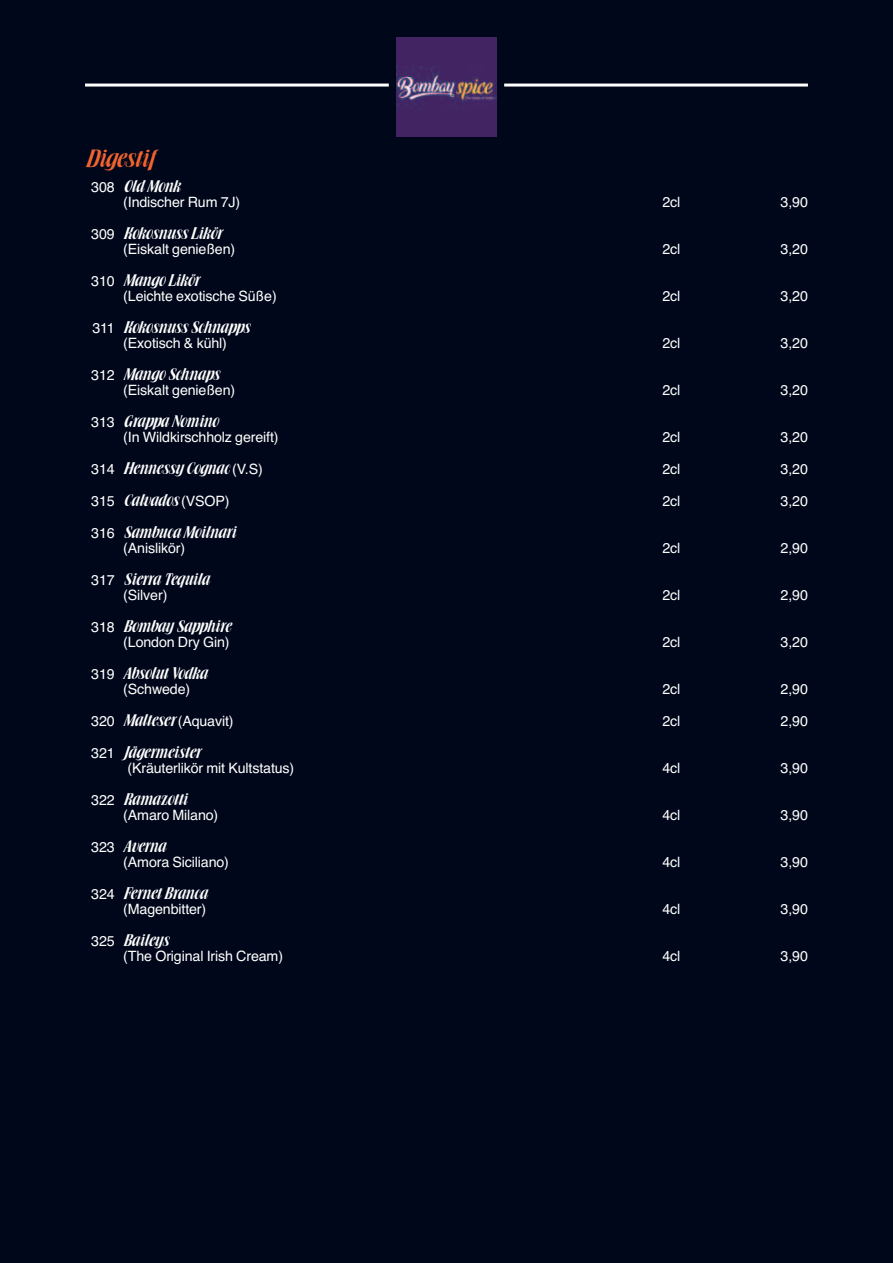
<style>
.page{position:relative;width:893px;height:1263px;background:#01071a}
.page>*{position:absolute;margin:0;border:0;box-sizing:border-box;transform-origin:0 0}
.t1{font:21px "Brochure Plain";letter-spacing:-.01em;color:#f2642f}
.t2{font:14.25px "Helvetica";letter-spacing:-.01em;color:#fff}
.t3{font:14.25px "Brochure Plain";letter-spacing:-.01em;color:#fff}
.s1{font-family:"Helvetica"}
.s2{font-family:"Brochure Plain"}
</style>
<div class="page">
<hr style="left:85px;top:84px;width:304px;height:3px;background:#fff">
<img style="left:397px;top:38px;width:99px;height:99px">
<hr style="left:504px;top:84px;width:304px;height:3px;background:#fff">
<h1 class="t1" style="left:85px;top:147px;width:70px">Digestif</h1>
<p class="t3" style="left:91px;top:179px;width:90px"><span class="s1">308</span> Old Monk</p>
<p class="t2" style="left:123px;top:194px;width:119px">(Indischer Rum 7J)</p>
<p class="t2" style="left:662px;top:194px;width:19px">2cl</p>
<p class="t2" style="left:781px;top:194px;width:29px">3,90</p>
<p class="t3" style="left:91px;top:226px;width:131px"><span class="s1">309</span> Kokosnuss Likör</p>
<p class="t2" style="left:123px;top:241px;width:113px">(Eiskalt genießen)</p>
<p class="t2" style="left:662px;top:241px;width:19px">2cl</p>
<p class="t2" style="left:781px;top:241px;width:29px">3,20</p>
<p class="t3" style="left:91px;top:273px;width:109px"><span class="s1">310</span> Mango Likör</p>
<p class="t2" style="left:123px;top:288px;width:155px">(Leichte exotische Süße)</p>
<p class="t2" style="left:662px;top:288px;width:19px">2cl</p>
<p class="t2" style="left:781px;top:288px;width:29px">3,20</p>
<p class="t3" style="left:92px;top:320px;width:158px"><span class="s1">311</span> Kokosnuss Schnapps</p>
<p class="t2" style="left:123px;top:335px;width:105px">(Exotisch &amp; kühl)</p>
<p class="t2" style="left:662px;top:335px;width:19px">2cl</p>
<p class="t2" style="left:781px;top:335px;width:29px">3,20</p>
<p class="t3" style="left:91px;top:367px;width:129px"><span class="s1">312</span> Mango Schnaps</p>
<p class="t2" style="left:123px;top:382px;width:113px">(Eiskalt genießen)</p>
<p class="t2" style="left:662px;top:382px;width:19px">2cl</p>
<p class="t2" style="left:781px;top:382px;width:29px">3,20</p>
<p class="t3" style="left:91px;top:414px;width:128px"><span class="s1">313</span> Grappa Nomino</p>
<p class="t2" style="left:123px;top:429px;width:157px">(In Wildkirschholz gereift)</p>
<p class="t2" style="left:662px;top:429px;width:19px">2cl</p>
<p class="t2" style="left:781px;top:429px;width:29px">3,20</p>
<p class="t3" style="left:91px;top:461px;width:173px"><span class="s1">314</span> Hennessy Cognac <span class="s1">(V.S)</span></p>
<p class="t2" style="left:662px;top:461px;width:19px">2cl</p>
<p class="t2" style="left:781px;top:461px;width:29px">3,20</p>
<p class="t2" style="left:91px;top:493px;width:140px">315 <span class="s2">Calvados</span> (VSOP)</p>
<p class="t2" style="left:662px;top:493px;width:19px">2cl</p>
<p class="t2" style="left:781px;top:493px;width:29px">3,20</p>
<p class="t3" style="left:91px;top:525px;width:145px"><span class="s1">316</span> Sambuca Moilnari</p>
<p class="t2" style="left:123px;top:540px;width:63px">(Anislikör)</p>
<p class="t2" style="left:662px;top:540px;width:19px">2cl</p>
<p class="t2" style="left:781px;top:540px;width:29px">2,90</p>
<p class="t3" style="left:91px;top:572px;width:119px"><span class="s1">317</span> Sierra Tequila</p>
<p class="t2" style="left:123px;top:587px;width:46px">(Silver)</p>
<p class="t2" style="left:662px;top:587px;width:19px">2cl</p>
<p class="t2" style="left:781px;top:587px;width:29px">2,90</p>
<p class="t3" style="left:91px;top:619px;width:141px"><span class="s1">318</span> Bombay Sapphire</p>
<p class="t2" style="left:123px;top:634px;width:108px">(London Dry Gin)</p>
<p class="t2" style="left:662px;top:634px;width:19px">2cl</p>
<p class="t2" style="left:781px;top:634px;width:29px">3,20</p>
<p class="t3" style="left:91px;top:666px;width:117px"><span class="s1">319</span> Absolut Vodka</p>
<p class="t2" style="left:123px;top:681px;width:68px">(Schwede)</p>
<p class="t2" style="left:662px;top:681px;width:19px">2cl</p>
<p class="t2" style="left:781px;top:681px;width:29px">2,90</p>
<p class="t2" style="left:91px;top:713px;width:144px">320 <span class="s2">Malteser</span> (Aquavit)</p>
<p class="t2" style="left:662px;top:713px;width:19px">2cl</p>
<p class="t2" style="left:781px;top:713px;width:29px">2,90</p>
<p class="t3" style="left:91px;top:745px;width:110px"><span class="s1">321</span> Jägermeister</p>
<p class="t2" style="left:127px;top:760px;width:168px">(Kräuterlikör mit Kultstatus)</p>
<p class="t2" style="left:662px;top:760px;width:19px">4cl</p>
<p class="t2" style="left:781px;top:760px;width:29px">3,90</p>
<p class="t3" style="left:91px;top:792px;width:97px"><span class="s1">322</span> Ramazotti</p>
<p class="t2" style="left:123px;top:807px;width:97px">(Amaro Milano)</p>
<p class="t2" style="left:662px;top:807px;width:19px">4cl</p>
<p class="t2" style="left:781px;top:807px;width:29px">3,90</p>
<p class="t3" style="left:91px;top:839px;width:75px"><span class="s1">323</span> Averna</p>
<p class="t2" style="left:123px;top:854px;width:107px">(Amora Siciliano)</p>
<p class="t2" style="left:662px;top:854px;width:19px">4cl</p>
<p class="t2" style="left:781px;top:854px;width:29px">3,90</p>
<p class="t3" style="left:91px;top:886px;width:117px"><span class="s1">324</span> Fernet Branca</p>
<p class="t2" style="left:123px;top:901px;width:85px">(Magenbitter)</p>
<p class="t2" style="left:662px;top:901px;width:19px">4cl</p>
<p class="t2" style="left:781px;top:901px;width:29px">3,90</p>
<p class="t3" style="left:91px;top:933px;width:78px"><span class="s1">325</span> Baileys</p>
<p class="t2" style="left:123px;top:948px;width:161px">(The Original Irish Cream)</p>
<p class="t2" style="left:662px;top:948px;width:19px">4cl</p>
<p class="t2" style="left:781px;top:948px;width:29px">3,90</p>
</div>
